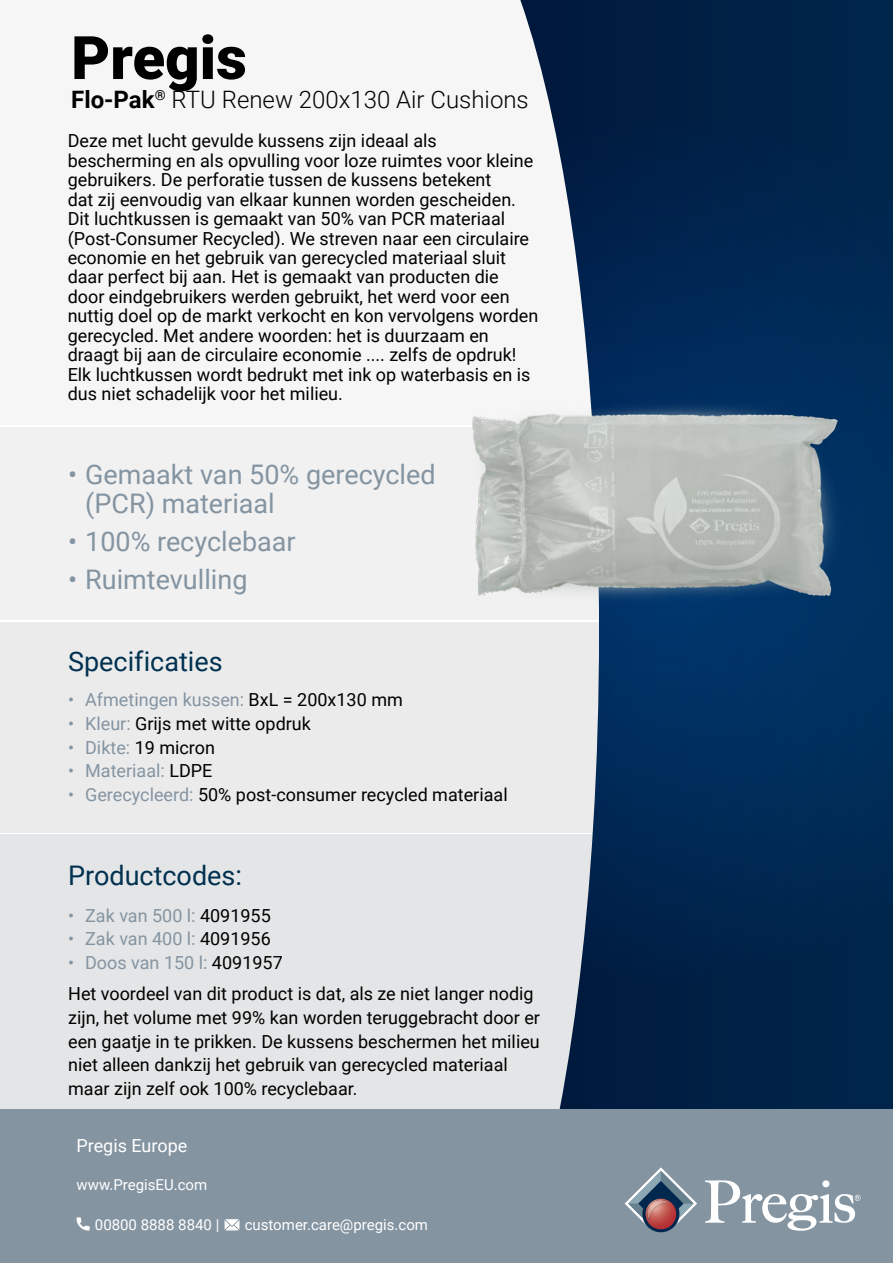
<style>
.page{position:relative;width:893px;height:1263px;background:#fff}
.page>*{position:absolute;margin:0;border:0;box-sizing:border-box;transform-origin:0 0}
.t1{font:900 60px "Roboto";color:#000}
.t2{font:27px/29.1px "Roboto";color:#8494a1}
.t3{font:27px "Roboto";color:#003150}
.t4{font:300 24px "Roboto";color:#000}
.t5{font:18px/19.4px "Roboto";color:#000}
.t6{font:18px "Roboto";color:#8494a1}
.t7{font:18px "Roboto";color:#fff}
.t8{font:15px "Roboto";color:#fff}
.s1{font-weight:700}
.s2{color:#000}
.s3{color:#8494a1}
</style>
<div class="page">
<div style="left:0;top:427px;width:893px;height:193px;background:#f1f1f2"></div>
<div style="left:0;top:0;width:893px;height:425px;background:#f6f6f6"></div>
<div style="left:0;top:622px;width:893px;height:210px;background:#ebebec"></div>
<div style="left:0;top:835px;width:893px;height:275px;background:#e4e5e6"></div>
<svg style="left:520px;top:0;width:373px;height:1110px;background:#153253"></svg>
<svg style="left:520px;top:109px;width:373px;height:878px"></svg>
<div style="left:0;top:1110px;width:893px;height:153px;background:#8494a1"></div>
<svg style="left:76px;top:1217px;width:14px;height:13px"></svg>
<svg style="left:225px;top:1219px;width:14px;height:11px"></svg>
<svg style="left:642px;top:1195px;width:37px;height:37px"></svg>
<svg style="left:625px;top:1167px;width:72px;height:62px"></svg>
<svg style="left:705px;top:1180px;width:155px;height:51px"></svg>
<img style="left:472px;top:368px;width:411px;height:327px">
<h1 class="t1" style="left:71px;top:16px;width:177px">Pregis</h1>
<h3 class="t4" style="left:71px;top:82px;width:459px"><span class="s1">Flo-Pak</span><sup>®</sup> RTU Renew 200x130 Air Cushions</h3>
<p class="t5" style="left:68px;top:131px;width:472px">Deze met lucht gevulde kussens zijn ideaal als bescherming en als opvulling voor loze ruimtes voor kleine gebruikers. De perforatie tussen de kussens betekent<br>dat zij eenvoudig van elkaar kunnen worden gescheiden.<br>Dit luchtkussen is gemaakt van 50% van PCR materiaal (Post-Consumer Recycled). We streven naar een circulaire economie en het gebruik van gerecycled materiaal sluit daar perfect bij aan. Het is gemaakt van producten die door eindgebruikers werden gebruikt, het werd voor een nuttig doel op de markt verkocht en kon vervolgens worden gerecycled. Met andere woorden: het is duurzaam en draagt bij aan de circulaire economie .... zelfs de opdruk!<br>Elk luchtkussen wordt bedrukt met ink op waterbasis en is dus niet schadelijk voor het milieu.</p>
<h2 class="t2" style="left:85px;top:459px;width:352px;text-indent:-17px">• Gemaakt van 50% gerecycled (PCR) materiaal</h2>
<h2 class="t2" style="left:68px;top:526px;width:229px">• 100% recyclebaar</h2>
<h2 class="t2" style="left:68px;top:563px;width:181px">• Ruimtevulling</h2>
<h2 class="t3" style="left:68px;top:643px;width:156px">Specificaties</h2>
<p class="t6" style="left:68px;top:687px;width:336px">• Afmetingen kussen: <span class="s2">BxL = 200x130 mm</span></p>
<p class="t5" style="left:68px;top:713px;width:244px"><span class="s3">• Kleur:</span> Grijs met witte opdruk</p>
<p class="t5" style="left:68px;top:737px;width:148px"><span class="s3">• Dikte:</span> 19 micron</p>
<p class="t6" style="left:68px;top:758px;width:146px">• Materiaal: <span class="s2">LDPE</span></p>
<p class="t5" style="left:68px;top:784px;width:441px"><span class="s3">• Gerecycleerd:</span> 50% post-consumer recycled materiaal</p>
<h2 class="t3" style="left:68px;top:856px;width:175px">Productcodes:</h2>
<p class="t6" style="left:68px;top:902px;width:204px">• Zak van 500 l: <span class="s2">4091955</span></p>
<p class="t6" style="left:68px;top:926px;width:204px">• Zak van 400 l: <span class="s2">4091956</span></p>
<p class="t6" style="left:68px;top:950px;width:216px">• Doos van 150 l: <span class="s2">4091957</span></p>
<p class="t5" style="left:68px;top:981px;width:473px;line-height:23.7px">Het voordeel van dit product is dat, als ze niet langer nodig zijn, het volume met 99% kan worden teruggebracht door er een gaatje in te prikken. De kussens beschermen het milieu niet alleen dankzij het gebruik van gerecycled materiaal maar zijn zelf ook 100% recyclebaar.</p>
<p class="t7" style="left:76px;top:1132px;width:112px">Pregis Europe</p>
<p class="t8" style="left:76px;top:1174px;width:132px">www.PregisEU.com</p>
<p class="t8" style="left:95px;top:1214px;width:126px">00800 8888 8840 |</p>
<p class="t8" style="left:245px;top:1214px;width:185px">customer.care@pregis.com</p>
</div>
